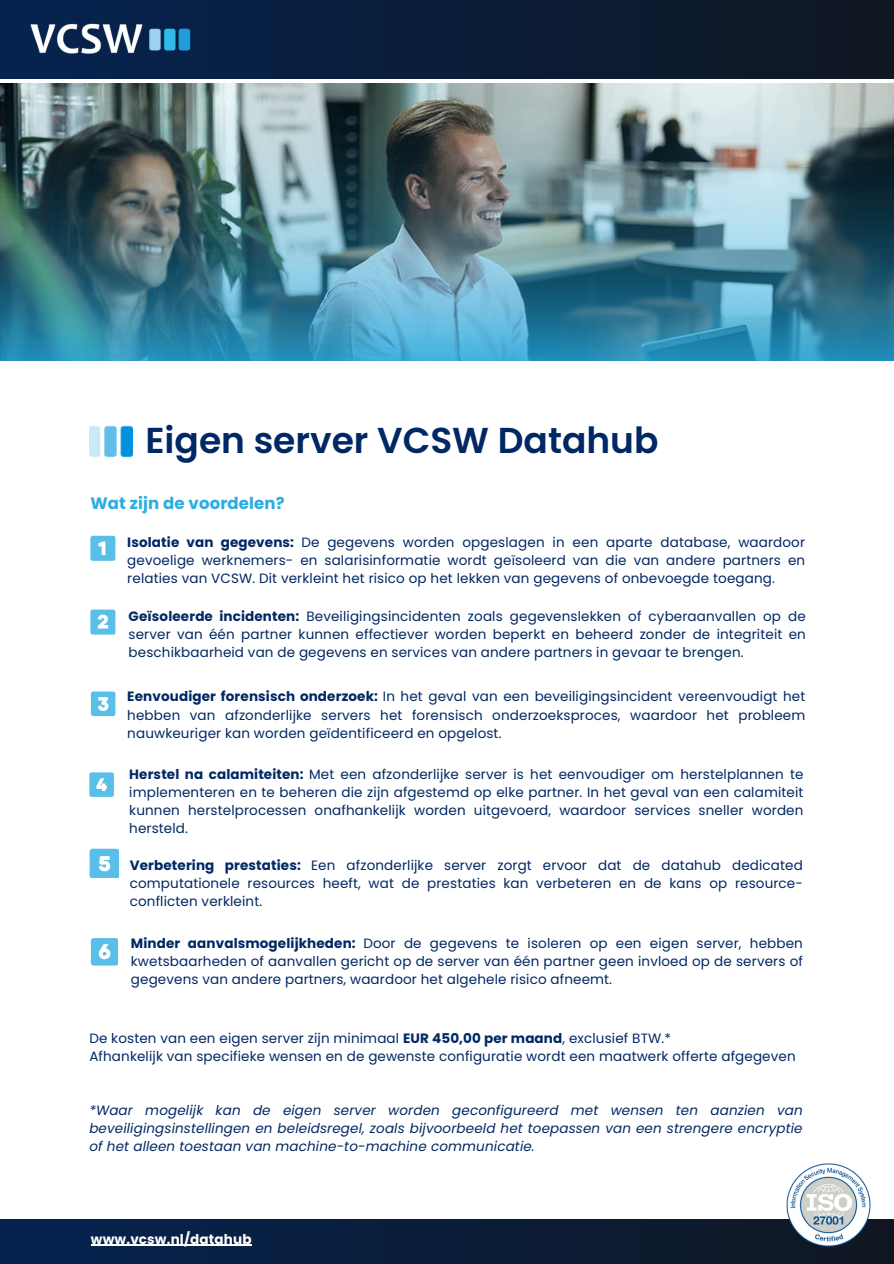
<style>
.page{position:relative;width:894px;height:1264px;background:#fff}
.page>*{position:absolute;margin:0;border:0;box-sizing:border-box;transform-origin:0 0}
.t1{font:600 36px "Poppins";color:#002864}
.t2{font:700 16.5px "Poppins";letter-spacing:.01em;color:#2aade3}
.t3{font:13.5px/18px "Poppins";letter-spacing:.01em;color:#002864;text-align:justify}
.t4{font:italic 13.5px/18px "Poppins";letter-spacing:.01em;color:#002864;text-align:justify}
.t5{font:700 13.5px "Poppins";letter-spacing:.01em;color:#fff}
.s1{font-weight:700}
</style>
<div class="page">
<img style="left:89px;top:425px;width:43px;height:33px">
<svg style="left:90px;top:536px;width:25px;height:24px"></svg>
<svg style="left:90px;top:609px;width:25px;height:25px"></svg>
<svg style="left:91px;top:691px;width:24px;height:25px"></svg>
<svg style="left:89px;top:772px;width:25px;height:25px"></svg>
<svg style="left:90px;top:848px;width:29px;height:30px"></svg>
<svg style="left:91px;top:938px;width:27px;height:27px"></svg>
<div style="left:0;top:1219px;width:893px;height:44px;background:linear-gradient(to right,#0c2955,#0e1520)"></div>
<hr style="left:91px;top:1244px;width:160px;height:1px;background:#fff">
<img style="left:786px;top:1163px;width:83px;height:83px">
<div style="left:0;top:0;width:893px;height:78px;background:linear-gradient(to right,#052350,#101621)"></div>
<img style="left:0;top:84px;width:893px;height:276px">
<img style="left:27px;top:21px;width:165px;height:44px">
<p class="t1" style="left:145px;top:415px;width:514px">Eigen server VCSW Datahub</p>
<p class="t2" style="left:90px;top:492px;width:196px">Wat zijn de voordelen?</p>
<h1 class="t3" style="left:127px;top:533px;width:679px"><span class="s1">Isolatie van gegevens:</span> De gegevens worden opgeslagen in een aparte database, waardoor gevoelige werknemers- en salarisinformatie wordt geïsoleerd van die van andere partners en relaties van VCSW. Dit verkleint het risico op het lekken van gegevens of onbevoegde toegang.</h1>
<p class="t3" style="left:128px;top:607px;width:678px"><span class="s1">Geïsoleerde incidenten:</span> Beveiligingsincidenten zoals gegevenslekken of cyberaanvallen op de server van één partner kunnen effectiever worden beperkt en beheerd zonder de integriteit en beschikbaarheid van de gegevens en services van andere partners in gevaar te brengen.</p>
<p class="t3" style="left:127px;top:687px;width:679px"><span class="s1">Eenvoudiger forensisch onderzoek:</span> In het geval van een beveiligingsincident vereenvoudigt het hebben van afzonderlijke servers het forensisch onderzoeksproces, waardoor het probleem nauwkeuriger kan worden geïdentificeerd en opgelost.</p>
<p class="t3" style="left:129px;top:765px;width:675px"><span class="s1">Herstel na calamiteiten:</span> Met een afzonderlijke server is het eenvoudiger om herstelplannen te implementeren en te beheren die zijn afgestemd op elke partner. In het geval van een calamiteit kunnen herstelprocessen onafhankelijk worden uitgevoerd, waardoor services sneller worden hersteld.</p>
<p class="t3" style="left:130px;top:856px;width:674px"><span class="s1">Verbetering prestaties:</span> Een afzonderlijke server zorgt ervoor dat de datahub dedicated computationele resources heeft, wat de prestaties kan verbeteren en de kans op resource&shy;conflicten verkleint.</p>
<p class="t3" style="left:131px;top:933px;width:673px"><span class="s1">Minder aanvalsmogelijkheden:</span> Door de gegevens te isoleren op een eigen server, hebben kwetsbaarheden of aanvallen gericht op de server van één partner geen invloed op de servers of gegevens van andere partners, waardoor het algehele risico afneemt.</p>
<p class="t3" style="left:89px;top:1029px;width:583px">De kosten van een eigen server zijn minimaal <span class="s1">EUR 450,00 per maand</span>, exclusief BTW.*</p>
<p class="t3" style="left:89px;top:1047px;width:707px">Afhankelijk van specifieke wensen en de gewenste configuratie wordt een maatwerk offerte afgegeven</p>
<p class="t4" style="left:89px;top:1101px;width:714px">*Waar mogelijk kan de eigen server worden geconfigureerd met wensen ten aanzien van beveiligingsinstellingen en beleidsregel, zoals bijvoorbeeld het toepassen van een strengere encryptie of het alleen toestaan van machine-to-machine communicatie.</p>
<p class="t5" style="left:91px;top:1229px;width:162px">www.vcsw.nl/datahub</p>
</div>
